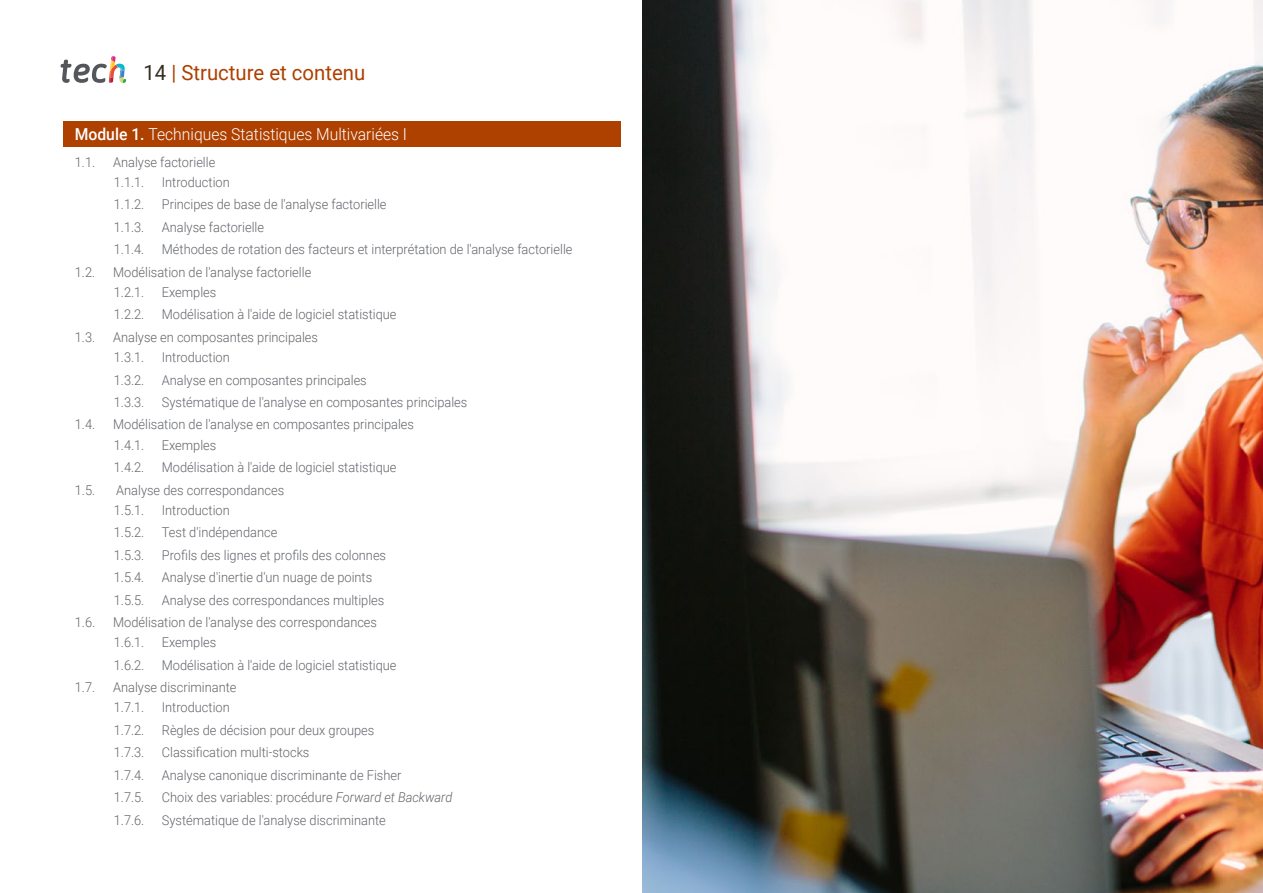
<style>
.page{position:relative;width:1263px;height:893px;background:#fff}
.page>*{position:absolute;margin:0;border:0;box-sizing:border-box;transform-origin:0 0}
.t1{font:21px "Roboto";color:#ae4000}
.t2{font:300 16.5px "Roboto";color:#fff;scale:.95 1}
.t3{font:300 13.5px/20.2px "Roboto";color:#61646a;scale:.95 1}
.s1{color:#312e20}
.s2{font-weight:500}
.s3{font-style:italic}
</style>
<div class="page">
<div style="left:64px;top:121px;width:557px;height:25px;background:#ae4000"></div>
<svg style="left:61px;top:56px;width:65px;height:27px"></svg>
<img style="left:642px;top:0;width:621px;height:893px">
<h1 class="t1" style="left:144px;top:57px;width:223px"><span class="s1">14</span> | Structure et contenu</h1>
<p class="t2" style="left:75px;top:123px;width:351px"><span class="s2">Module 1.</span> Techniques Statistiques Multivariées I</p>
<p class="t3" style="left:75px;top:151px;width:23px">1.1.</p>
<p class="t3" style="left:113px;top:151px;width:109px">Analyse factorielle<br>1.1.1.</p>
<p class="t3" style="left:162px;top:171px;width:73px">Introduction</p>
<p class="t3" style="left:114px;top:194px;width:34px">1.1.2.</p>
<p class="t3" style="left:162px;top:194px;width:238px">Principes de base de l'analyse factorielle</p>
<p class="t3" style="left:114px;top:216px;width:34px">1.1.3.</p>
<p class="t3" style="left:162px;top:216px;width:109px">Analyse factorielle</p>
<p class="t3" style="left:114px;top:239px;width:34px">1.1.4.</p>
<p class="t3" style="left:162px;top:239px;width:434px">Méthodes de rotation des facteurs et interprétation de l'analyse factorielle</p>
<p class="t3" style="left:75px;top:261px;width:23px">1.2.</p>
<p class="t3" style="left:113px;top:261px;width:210px">Modélisation de l'analyse factorielle<br>1.2.1.</p>
<p class="t3" style="left:162px;top:281px;width:59px">Exemples</p>
<p class="t3" style="left:114px;top:304px;width:34px">1.2.2.</p>
<p class="t3" style="left:162px;top:304px;width:248px">Modélisation à l'aide de logiciel statistique</p>
<p class="t3" style="left:75px;top:326px;width:23px">1.3.</p>
<p class="t3" style="left:113px;top:326px;width:217px">Analyse en composantes principales<br>1.3.1.</p>
<p class="t3" style="left:162px;top:347px;width:73px">Introduction</p>
<p class="t3" style="left:114px;top:369px;width:34px">1.3.2.</p>
<p class="t3" style="left:162px;top:369px;width:217px">Analyse en composantes principales</p>
<p class="t3" style="left:114px;top:391px;width:34px">1.3.3.</p>
<p class="t3" style="left:162px;top:391px;width:323px">Systématique de l'analyse en composantes principales</p>
<p class="t3" style="left:75px;top:414px;width:23px">1.4.</p>
<p class="t3" style="left:113px;top:414px;width:318px">Modélisation de l'analyse en composantes principales<br>1.4.1.</p>
<p class="t3" style="left:162px;top:434px;width:59px">Exemples</p>
<p class="t3" style="left:114px;top:457px;width:34px">1.4.2.</p>
<p class="t3" style="left:162px;top:457px;width:248px">Modélisation à l'aide de logiciel statistique</p>
<p class="t3" style="left:75px;top:479px;width:23px">1.5.</p>
<p class="t3" style="left:114px;top:479px;width:181px">Analyse des correspondances<br>1.5.1.</p>
<p class="t3" style="left:162px;top:499px;width:73px">Introduction</p>
<p class="t3" style="left:114px;top:522px;width:34px">1.5.2.</p>
<p class="t3" style="left:162px;top:522px;width:123px">Test d'indépendance</p>
<p class="t3" style="left:114px;top:544px;width:34px">1.5.3.</p>
<p class="t3" style="left:162px;top:544px;width:238px">Profils des lignes et profils des colonnes</p>
<p class="t3" style="left:114px;top:567px;width:34px">1.5.4.</p>
<p class="t3" style="left:162px;top:567px;width:223px">Analyse d'inertie d'un nuage de points</p>
<p class="t3" style="left:114px;top:589px;width:34px">1.5.5.</p>
<p class="t3" style="left:162px;top:589px;width:236px">Analyse des correspondances multiples</p>
<p class="t3" style="left:75px;top:611px;width:23px">1.6.</p>
<p class="t3" style="left:113px;top:611px;width:279px">Modélisation de l'analyse des correspondances<br>1.6.1.</p>
<p class="t3" style="left:162px;top:632px;width:59px">Exemples</p>
<p class="t3" style="left:114px;top:654px;width:34px">1.6.2.</p>
<p class="t3" style="left:162px;top:654px;width:248px">Modélisation à l'aide de logiciel statistique</p>
<p class="t3" style="left:75px;top:677px;width:23px">1.7.</p>
<p class="t3" style="left:113px;top:677px;width:131px">Analyse discriminante<br>1.7.1.</p>
<p class="t3" style="left:162px;top:697px;width:73px">Introduction</p>
<p class="t3" style="left:114px;top:719px;width:34px">1.7.2.</p>
<p class="t3" style="left:162px;top:719px;width:225px">Règles de décision pour deux groupes</p>
<p class="t3" style="left:114px;top:742px;width:34px">1.7.3.</p>
<p class="t3" style="left:162px;top:742px;width:157px">Classification multi-stocks</p>
<p class="t3" style="left:114px;top:764px;width:34px">1.7.4.</p>
<p class="t3" style="left:162px;top:764px;width:254px">Analyse canonique discriminante de Fisher</p>
<p class="t3" style="left:114px;top:787px;width:34px">1.7.5.</p>
<p class="t3" style="left:162px;top:787px;width:307px">Choix des variables: procédure <span class="s3">Forward et Backward</span></p>
<p class="t3" style="left:114px;top:809px;width:34px">1.7.6.</p>
<p class="t3" style="left:162px;top:809px;width:237px">Systématique de l'analyse discriminante</p>
</div>
